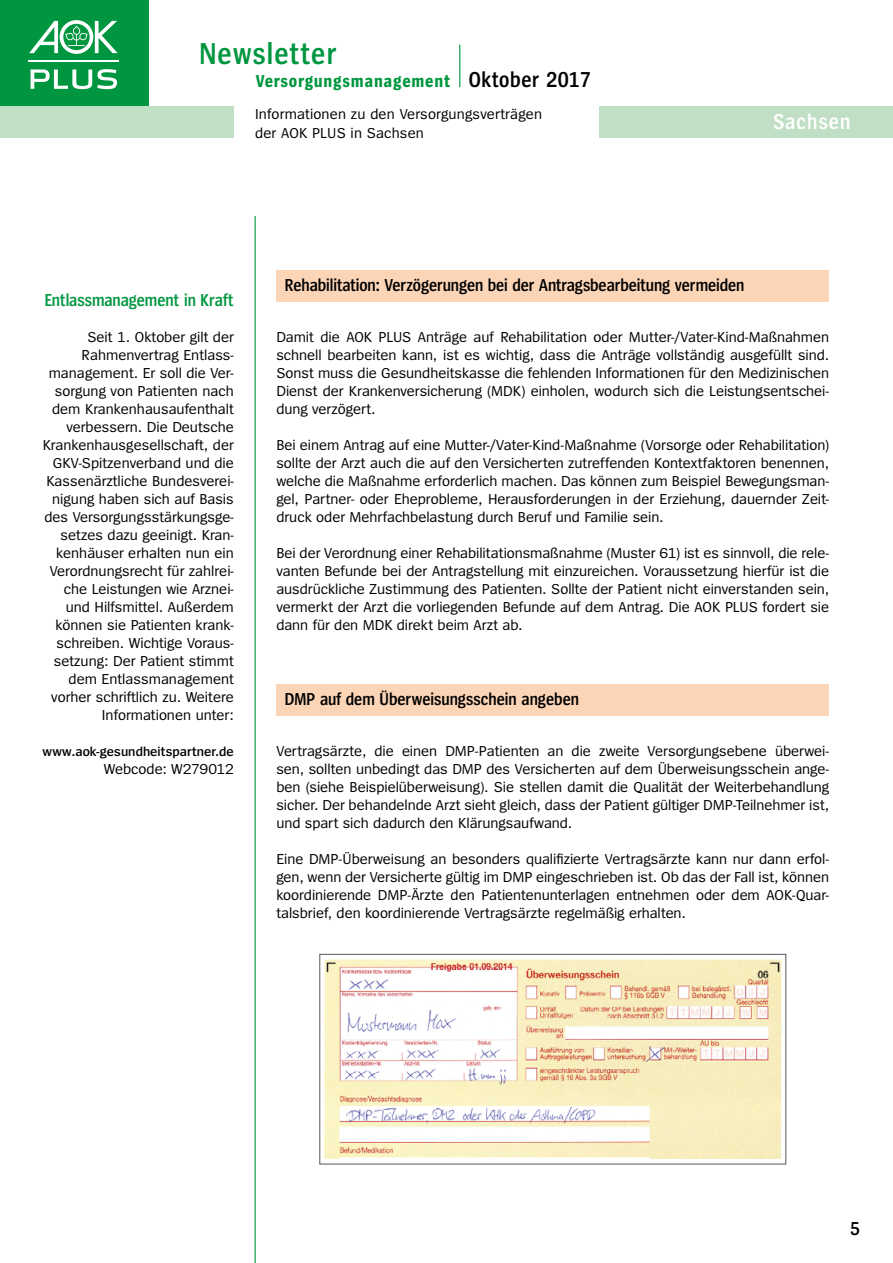
<style>
.page{position:relative;width:893px;height:1263px;background:#fff}
.page>*{position:absolute;margin:0;border:0;box-sizing:border-box;transform-origin:0 0}
.t1{font:600 31.5px "Spiegel Cd";letter-spacing:.04em;color:#00963f}
.t2{font:600 22.5px "Spiegel Cd";letter-spacing:.05em;color:#fff}
.t3{font:600 19.5px "Spiegel Cd";color:#000}
.t4{font:600 18px "Spiegel Cd";letter-spacing:-.005em;color:#000}
.t5{font:700 18px "Spiegel Cd";letter-spacing:.04em;color:#00963f}
.t6{font:600 18px "Spiegel Cd";letter-spacing:-.005em;color:#00963f}
.t7{font:15px/18px "Spiegel";color:#000;text-align:justify}
.t8{font:600 13.5px "Spiegel";color:#000}
.s1{font-weight:600;font-size:22.5px;color:#000}
</style>
<div class="page">
<div style="left:0;top:0;width:149px;height:106px;background:#00963f"></div>
<svg style="left:31px;top:69px;width:86px;height:20px"></svg>
<svg style="left:29px;top:20px;width:89px;height:34px"></svg>
<hr style="left:28px;top:60px;width:91px;height:2px;background:#fff">
<hr style="left:459px;top:45px;width:1px;height:42px;background:#00963f">
<div style="left:0;top:106px;width:234px;height:32px;background:#c0dfc4"></div>
<div style="left:600px;top:106px;width:293px;height:32px;background:#c0dfc4"></div>
<hr style="left:255px;top:216px;width:1px;height:1047px;background:#00963f">
<div style="left:276px;top:270px;width:553px;height:32px;background:#fcd5b7"></div>
<div style="left:276px;top:684px;width:553px;height:31px;background:#fcd5b7"></div>
<img style="left:324px;top:959px;width:458px;height:200px">
<div style="left:320px;top:954px;width:466px;height:210px;border:1px solid #565656"></div>
<h1 class="t1" style="left:200px;top:38px;width:139px">Newsletter</h1>
<p class="t5" style="left:256px;top:72px;width:335px">Versorgungsmanagement <span class="s1">Oktober 2017</span></p>
<p class="t7" style="left:255px;top:104px;width:289px;line-height:19.5px">Informationen zu den Versorgungsverträgen der AOK PLUS in Sachsen</p>
<h2 class="t2" style="left:773px;top:110px;width:79px">Sachsen</h2>
<p class="t6" style="left:45px;top:291px;width:191px">Entlassmanagement in Kraft</p>
<p class="t7" style="left:43px;top:328px;width:193px;text-align:right">Seit 1. Oktober gilt der<br>Rahmenvertrag Entlass&shy;management. Er soll die Ver&shy;sorgung von Patienten nach dem Krankenhausaufenthalt verbessern. Die Deutsche<br>Krankenhausgesellschaft, der<br>GKV-Spitzenverband und die<br>Kassenärztliche Bundesverei&shy;nigung haben sich auf Basis des Versorgungsstärkungsge&shy;setzes dazu geeinigt. Kran&shy;kenhäuser erhalten nun ein<br>Verordnungsrecht für zahlrei&shy;che Leistungen wie Arznei&shy;und Hilfsmittel. Außerdem können sie Patienten krank&shy;schreiben. Wichtige Voraus&shy;setzung: Der Patient stimmt dem Entlassmanagement vorher schriftlich zu. Weitere<br>Informationen unter:</p>
<p class="t8" style="left:43px;top:745px;width:193px">www.aok-gesundheitspartner.de</p>
<p class="t7" style="left:104px;top:760px;width:132px">Webcode: W279012</p>
<p class="t4" style="left:285px;top:276px;width:461px">Rehabilitation: Verzögerungen bei der Antragsbearbeitung vermeiden</p>
<p class="t7" style="left:276px;top:328px;width:554px">Damit die AOK PLUS Anträge auf Rehabilitation oder Mutter-/Vater-Kind-Maßnahmen schnell bearbeiten kann, ist es wichtig, dass die Anträge vollständig ausgefüllt sind.<br>Sonst muss die Gesundheitskasse die fehlenden Informationen für den Medizinischen Dienst der Krankenversicherung (MDK) einholen, wodurch sich die Leistungsentschei&shy;dung verzögert.</p>
<p class="t7" style="left:276px;top:436px;width:554px">Bei einem Antrag auf eine Mutter-/Vater-Kind-Maßnahme (Vorsorge oder Rehabilitation) sollte der Arzt auch die auf den Versicherten zutreffenden Kontextfaktoren benennen, welche die Maßnahme erforderlich machen. Das können zum Beispiel Bewegungsman&shy;gel, Partner- oder Eheprobleme, Herausforderungen in der Erziehung, dauernder Zeit&shy;druck oder Mehrfachbelastung durch Beruf und Familie sein.</p>
<p class="t7" style="left:276px;top:544px;width:554px">Bei der Verordnung einer Rehabilitationsmaßnahme (Muster 61) ist es sinnvoll, die rele&shy;vanten Befunde bei der Antragstellung mit einzureichen. Voraussetzung hierfür ist die ausdrückliche Zustimmung des Patienten. Sollte der Patient nicht einverstanden sein, vermerkt der Arzt die vorliegenden Befunde auf dem Antrag. Die AOK PLUS fordert sie dann für den MDK direkt beim Arzt ab.</p>
<p class="t4" style="left:285px;top:690px;width:296px">DMP auf dem Überweisungsschein angeben</p>
<p class="t7" style="left:276px;top:742px;width:554px">Vertragsärzte, die einen DMP-Patienten an die zweite Versorgungsebene überwei&shy;sen, sollten unbedingt das DMP des Versicherten auf dem Überweisungsschein ange&shy;ben (siehe Beispielüberweisung). Sie stellen damit die Qualität der Weiterbehandlung sicher. Der behandelnde Arzt sieht gleich, dass der Patient gültiger DMP-Teilnehmer ist, und spart sich dadurch den Klärungsaufwand.</p>
<p class="t7" style="left:276px;top:850px;width:554px">Eine DMP-Überweisung an besonders qualifizierte Vertragsärzte kann nur dann erfol&shy;gen, wenn der Versicherte gültig im DMP eingeschrieben ist. Ob das der Fall ist, können koordinierende DMP-Ärzte den Patientenunterlagen entnehmen oder dem AOK-Quar&shy;talsbrief, den koordinierende Vertragsärzte regelmäßig erhalten.</p>
<h3 class="t3" style="left:850px;top:1219px;width:11px">5</h3>
</div>
